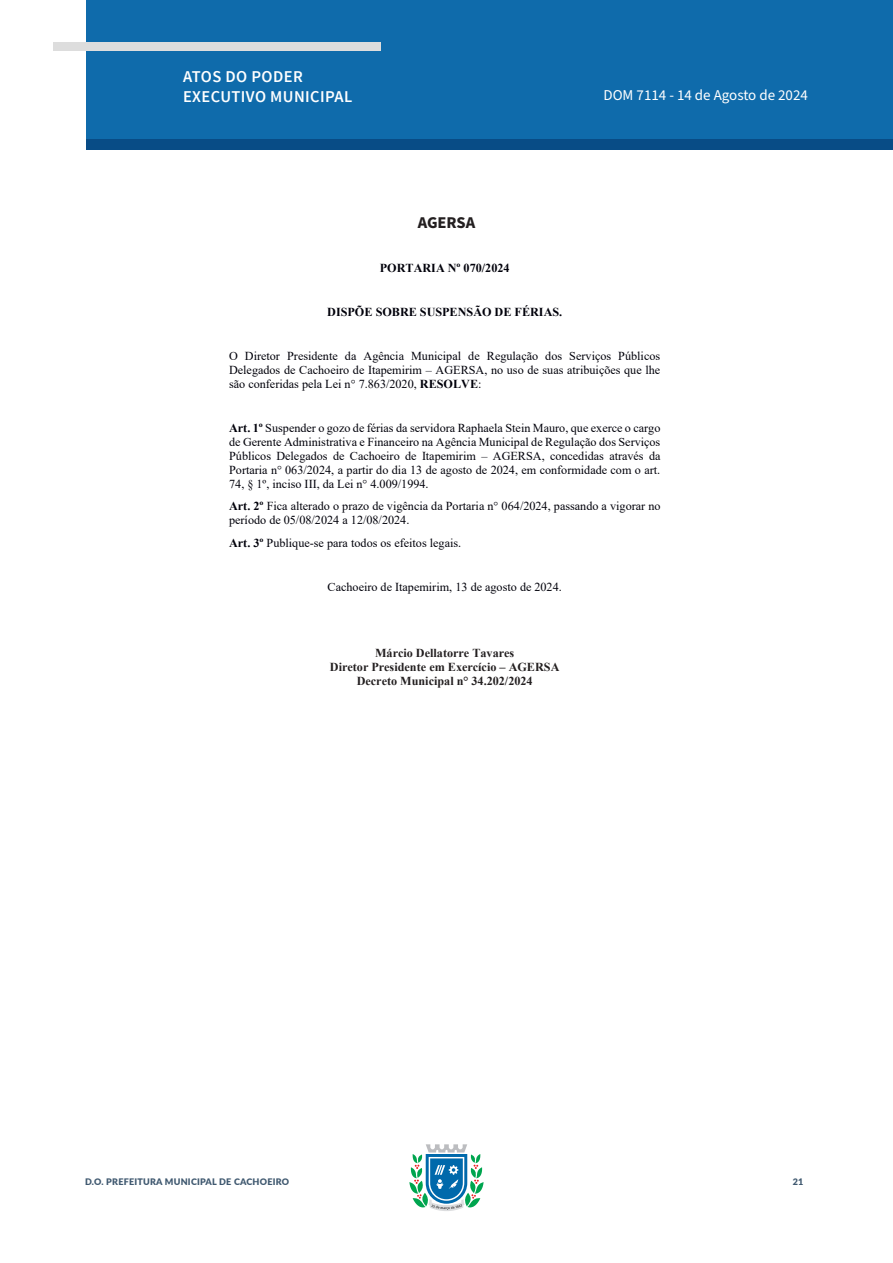
<style>
.page{position:relative;width:893px;height:1263px;background:#fff}
.page>*{position:absolute;margin:0;border:0;box-sizing:border-box;transform-origin:0 0}
.t1{font:600 16.5px/19.8px "Source Sans Pro";letter-spacing:.025em;color:#fff}
.t2{font:700 16.5px "Source Sans Pro";color:#231f20}
.t3{font:15px "Source Sans Pro";color:#fff}
.t4{font:12.15px/14px "Times New Roman";color:#00000a;text-align:justify}
.t5{font:700 12.15px/14px "Times New Roman";color:#231f20;text-align:center}
.t6{font:700 12.15px "Times New Roman";color:#00000a}
.t7{font:900 9px "Lato";letter-spacing:.025em;color:#405970}
.s1{font-weight:700}
</style>
<div class="page">
<svg style="left:409px;top:1144px;width:75px;height:67px"></svg>
<div style="left:86px;top:0;width:807px;height:140px;background:#0f6bab"></div>
<div style="left:87px;top:140px;width:806px;height:10px;background:#084c86"></div>
<div style="left:53px;top:42px;width:328px;height:9px;background:#ddd"></div>
<h1 class="t1" style="left:183px;top:67px;width:171px">ATOS DO PODER<br>EXECUTIVO MUNICIPAL</h1>
<p class="t2" style="left:418px;top:212px;width:59px">AGERSA</p>
<p class="t3" style="left:603px;top:85px;width:206px">DOM 7114 - 14 de Agosto de 2024</p>
<p class="t6" style="left:380px;top:259px;width:131px">PORTARIA Nº 070/2024</p>
<p class="t6" style="left:327px;top:303px;width:237px">DISPÕE SOBRE SUSPENSÃO DE FÉRIAS.</p>
<p class="t4" style="left:229px;top:349px;width:433px">O Diretor Presidente da Agência Municipal de Regulação dos Serviços Públicos Delegados de Cachoeiro de Itapemirim – AGERSA, no uso de suas atribuições que lhe são conferidas pela Lei n° 7.863/2020, <span class="s1">RESOLVE</span>:</p>
<p class="t4" style="left:229px;top:421px;width:433px"><span class="s1">Art. 1º</span> Suspender o gozo de férias da servidora Raphaela Stein Mauro, que exerce o cargo de Gerente Administrativa e Financeiro na Agência Municipal de Regulação dos Serviços Públicos Delegados de Cachoeiro de Itapemirim – AGERSA, concedidas através da Portaria n° 063/2024, a partir do dia 13 de agosto de 2024, em conformidade com o art.<br>74, § 1º, inciso III, da Lei n° 4.009/1994.</p>
<p class="t4" style="left:229px;top:499px;width:433px"><span class="s1">Art. 2º</span> Fica alterado o prazo de vigência da Portaria n° 064/2024, passando a vigorar no período de 05/08/2024 a 12/08/2024.</p>
<p class="t4" style="left:229px;top:535px;width:234px"><span class="s1">Art. 3º</span> Publique-se para todos os efeitos legais.</p>
<p class="t4" style="left:328px;top:579px;width:236px">Cachoeiro de Itapemirim, 13 de agosto de 2024.</p>
<p class="t5" style="left:330px;top:646px;width:231px">Márcio Dellatorre Tavares<br>Diretor Presidente em Exercício – AGERSA<br>Decreto Municipal n° 34.202/2024</p>
<p class="t7" style="left:85px;top:1175px;width:206px">D.O. PREFEITURA MUNICIPAL DE CACHOEIRO</p>
<p class="t7" style="left:793px;top:1175px;width:12px">21</p>
</div>
